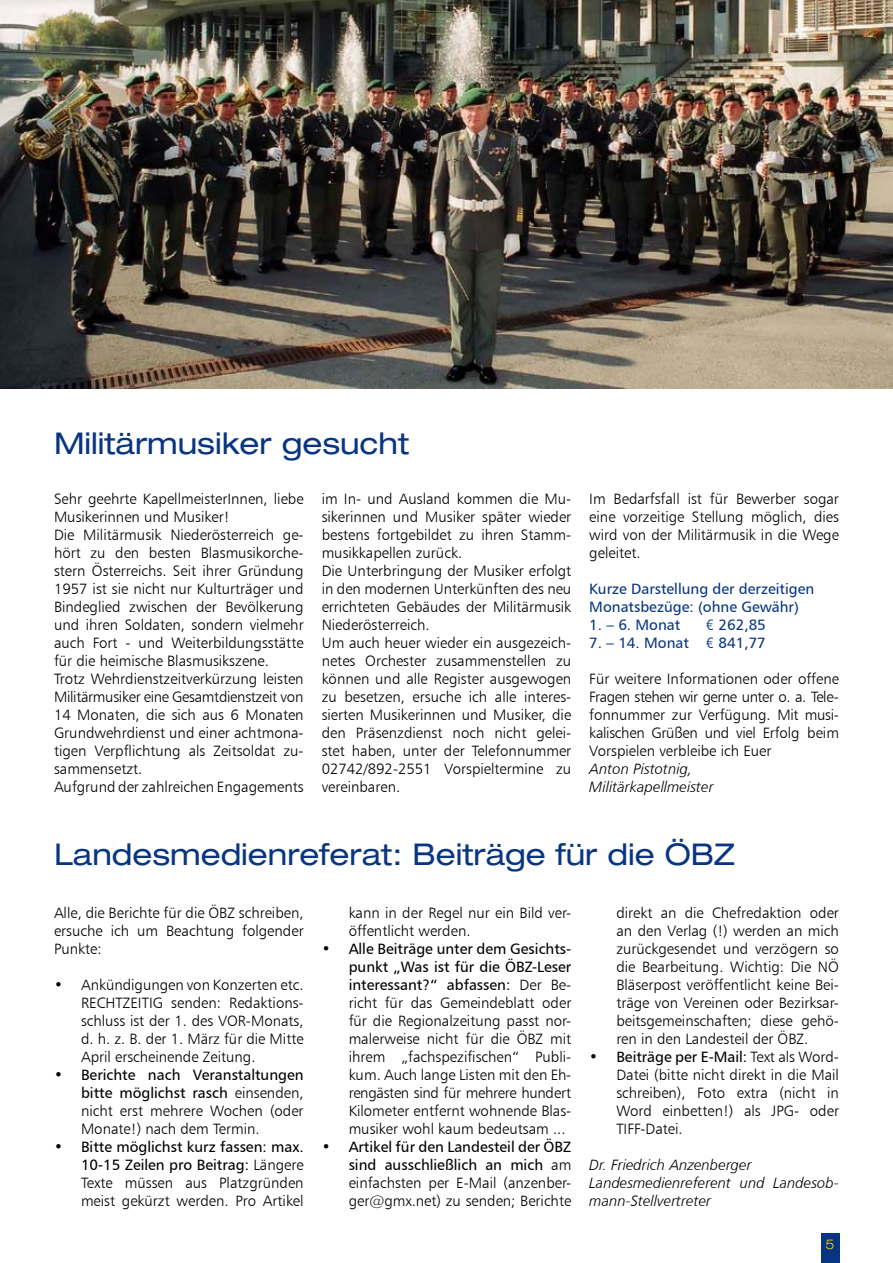
<style>
.page{position:relative;width:893px;height:1263px;background:#fff}
.page>*{position:absolute;margin:0;border:0;box-sizing:border-box;transform-origin:0 0}
.t1{font:expanded 30px "Helvetica Neue LT Std";color:#083582}
.t2{font:15px/18px "Humanist 777 BT Light B";color:#000;text-align:justify}
.t3{font:15px/18px "Humanist 777 BT Roman B";color:#000}
.t4{font:15px/18px "Humanist 777 BT Light Italic B";color:#000}
.t5{font:15px/18px "Humanist 777 BT Roman B";color:#083582}
.s1{font-family:"Humanist 777 BT Light B"}
</style>
<div class="page">
<div style="left:821px;top:1233px;width:18px;height:30px;background:#083582"></div>
<img style="left:0;top:0;width:893px;height:388px">
<h1 class="t1" style="left:54px;top:425px;width:357px">Militärmusiker gesucht</h1>
<p class="t2" style="left:322px;top:490px;width:251px;text-align:left">im In- und Ausland kommen die Mu&shy;sikerinnen und Musiker später wieder bestens fortgebildet zu ihren Stamm&shy;musikkapellen zurück.<br>Die Unterbringung der Musiker erfolgt in den modernen Unterkünften des neu errichteten Gebäudes der Militärmusik Niederösterreich.<br>Um auch heuer wieder ein ausgezeich&shy;netes Orchester zusammenstellen zu können und alle Register ausgewogen zu besetzen, ersuche ich alle interes&shy;sierten Musikerinnen und Musiker, die den Präsenzdienst noch nicht gelei&shy;stet haben, unter der Telefonnummer 02742/892-2551 Vorspieltermine zu vereinbaren.</p>
<p class="t2" style="left:589px;top:490px;width:251px">Im Bedarfsfall ist für Bewerber sogar eine vorzeitige Stellung möglich, dies wird von der Militärmusik in die Wege geleitet.</p>
<p class="t2" style="left:54px;top:490px;width:251px;text-align:left">Sehr geehrte KapellmeisterInnen, liebe Musikerinnen und Musiker!<br>Die Militärmusik Niederösterreich ge&shy;hört zu den besten Blasmusikorche&shy;stern Österreichs. Seit ihrer Gründung 1957 ist sie nicht nur Kulturträger und Bindeglied zwischen der Bevölkerung und ihren Soldaten, sondern vielmehr auch Fort - und Weiterbildungsstätte für die heimische Blasmusikszene.<br>Trotz Wehrdienstzeitverkürzung leisten Militärmusiker eine Gesamtdienstzeit von 14 Monaten, die sich aus 6 Monaten Grundwehrdienst und einer achtmona&shy;tigen Verpflichtung als Zeitsoldat zu&shy;sammensetzt.<br>Aufgrund der zahlreichen Engagements</p>
<p class="t5" style="left:589px;top:579px;width:226px">Kurze Darstellung der derzeitigen<br>Monatsbezüge: (ohne Gewähr)</p>
<p class="t5" style="left:589px;top:615px;width:92px">1. – 6. Monat</p>
<p class="t5" style="left:706px;top:615px;width:61px"><span class="s1">€</span> 262,85</p>
<p class="t5" style="left:589px;top:633px;width:178px">7. – 14. Monat <span class="s1">€</span> 841,77</p>
<p class="t2" style="left:589px;top:670px;width:251px">Für weitere Informationen oder offene Fragen stehen wir gerne unter o. a. Tele&shy;fonnummer zur Verfügung. Mit musi&shy;kalischen Grüßen und viel Erfolg beim Vorspielen verbleibe ich Euer</p>
<p class="t4" style="left:589px;top:760px;width:126px">Anton Pistotnig,<br>Militärkapellmeister</p>
<h1 class="t1" style="left:54px;top:836px;width:682px">Landesmedienreferat: Beiträge für die ÖBZ</h1>
<p class="t2" style="left:349px;top:904px;width:224px">kann in der Regel nur ein Bild ver&shy;öffentlicht werden.</p>
<p class="t3" style="left:349px;top:939px;width:224px;text-align:justify">Alle Beiträge unter dem Gesichts&shy;punkt „Was ist für die ÖBZ-Leser interessant?“ abfassen: <span class="s1">Der Be-</span></p>
<p class="t2" style="left:349px;top:994px;width:224px">richt für das Gemeindeblatt oder für die Regionalzeitung passt nor&shy;malerweise nicht für die ÖBZ mit ihrem „fachspezifischen“ Publi&shy;kum. Auch lange Listen mit den Eh&shy;rengästen sind für mehrere hundert Kilometer entfernt wohnende Blas&shy;musiker wohl kaum bedeutsam ...</p>
<p class="t3" style="left:349px;top:1137px;width:224px">Artikel für den Landesteil der ÖBZ sind ausschließlich an mich <span class="s1">am</span></p>
<p class="t2" style="left:349px;top:1174px;width:224px">einfachsten per E-Mail (anzenber&shy;ger@gmx.net) zu senden; Berichte</p>
<p class="t2" style="left:54px;top:904px;width:251px">Alle, die Berichte für die ÖBZ schreiben, ersuche ich um Beachtung folgender Punkte:</p>
<p class="t2" style="left:81px;top:976px;width:224px">Ankündigungen von Konzerten etc.<br>RECHTZEITIG senden: Redaktions&shy;schluss ist der 1. des VOR-Monats, d. h. z. B. der 1. März für die Mitte April erscheinende Zeitung.</p>
<p class="t3" style="left:81px;top:1065px;width:224px">Berichte nach Veranstaltungen bitte möglichst rasch <span class="s1">einsenden,</span></p>
<p class="t2" style="left:81px;top:1102px;width:224px">nicht erst mehrere Wochen (oder<br>Monate!) nach dem Termin.</p>
<p class="t3" style="left:81px;top:1137px;width:224px">Bitte möglichst kurz fassen: max.<br>10-15 Zeilen pro Beitrag: <span class="s1">Längere</span></p>
<p class="t2" style="left:81px;top:1174px;width:224px">Texte müssen aus Platzgründen meist gekürzt werden. Pro Artikel</p>
<p class="t2" style="left:616px;top:904px;width:224px">direkt an die Chefredaktion oder an den Verlag (!) werden an mich zurückgesendet und verzögern so die Bearbeitung. Wichtig: Die NÖ Bläserpost veröffentlicht keine Bei&shy;träge von Vereinen oder Bezirksar&shy;beitsgemeinschaften; diese gehö&shy;ren in den Landesteil der ÖBZ.</p>
<p class="t3" style="left:616px;top:1047px;width:224px">Beiträge per E-Mail: <span class="s1">Text als Word-</span></p>
<p class="t2" style="left:616px;top:1066px;width:224px">Datei (bitte nicht direkt in die Mail schreiben), Foto extra (nicht in Word einbetten!) als JPG- oder TIFF-Datei.</p>
<p class="t4" style="left:589px;top:1156px;width:251px">Dr. Friedrich Anzenberger<br>Landesmedienreferent und Landesob&shy;mann-Stellvertreter</p>
<p class="t3" style="left:322px;top:939px;width:10px">•</p>
<p class="t2" style="left:54px;top:976px;width:10px">•</p>
<p class="t3" style="left:589px;top:1047px;width:10px">•</p>
<p class="t3" style="left:54px;top:1065px;width:10px">•</p>
<p class="t3" style="left:54px;top:1137px;width:10px">•</p>
<p class="t3" style="left:322px;top:1137px;width:10px">•</p>
</div>
